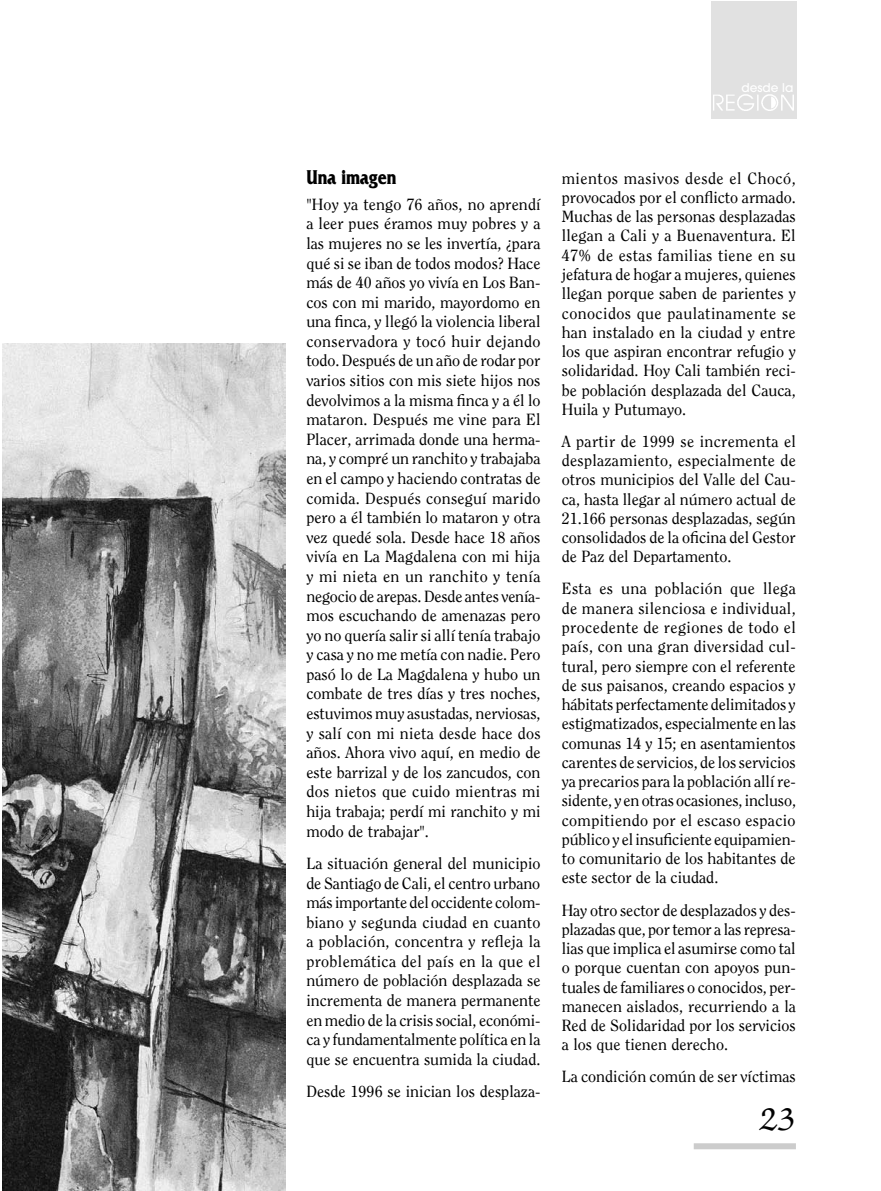
<style>
.page{position:relative;width:881px;height:1191px;background:#fff}
.page>*{position:absolute;margin:0;border:0;box-sizing:border-box;transform-origin:0 0}
.t1{font:500 36px "Zapf Chancery IT Cby BT";color:#000}
.t2{font:700 21px "Friz Quadrata";color:#000;scale:.8 1}
.t3{font:16.05px/19.6px "Clearface";color:#000;text-align:justify}
.t4{font:500 12px "Avant Garde";letter-spacing:.005em;color:#fff}
</style>
<div class="page">
<div style="left:710px;top:1px;width:86px;height:118px;background:#e1e1e1"></div>
<img style="left:713px;top:94px;width:79px;height:17px">
<div style="left:693px;top:1143px;width:102px;height:6px;background:#ccc"></div>
<img style="left:2px;top:343px;width:283px;height:848px">
<p class="t4" style="left:741px;top:80px;width:54px">desde la</p>
<h2 class="t2" style="left:306px;top:165px;width:114px">Una imagen</h2>
<p class="t3" style="left:306px;top:194px;width:236px">"Hoy ya tengo 76 años, no aprendí a leer pues éramos muy pobres y a las mujeres no se les invertía, ¿para qué si se iban de todos modos? Hace más de 40 años yo vivía en Los Ban&shy;cos con mi marido, mayordomo en una finca, y llegó la violencia liberal conservadora y tocó huir dejando todo. Después de un año de rodar por varios sitios con mis siete hijos nos devolvimos a la misma finca y a él lo mataron. Después me vine para El Placer, arrimada donde una herma&shy;na, y compré un ranchito y trabajaba en el campo y haciendo contratas de comida. Después conseguí marido pero a él también lo mataron y otra vez quedé sola. Desde hace 18 años vivía en La Magdalena con mi hija y mi nieta en un ranchito y tenía negocio de arepas. Desde antes venía&shy;mos escuchando de amenazas pero yo no quería salir si allí tenía trabajo y casa y no me metía con nadie. Pero pasó lo de La Magdalena y hubo un combate de tres días y tres noches, estuvimos muy asustadas, nerviosas, y salí con mi nieta desde hace dos años. Ahora vivo aquí, en medio de este barrizal y de los zancudos, con dos nietos que cuido mientras mi hija trabaja; perdí mi ranchito y mi modo de trabajar".</p>
<p class="t3" style="left:306px;top:853px;width:236px">La situación general del municipio de Santiago de Cali, el centro urbano más importante del occidente colom&shy;biano y segunda ciudad en cuanto a población, concentra y refleja la problemática del país en la que el número de población desplazada se incrementa de manera permanente en medio de la crisis social, económi&shy;ca y fundamentalmente política en la que se encuentra sumida la ciudad.</p>
<p class="t3" style="left:306px;top:1081px;width:235px">Desde 1996 se inician los desplaza-</p>
<p class="t3" style="left:561px;top:168px;width:235px;line-height:19.2px">mientos masivos desde el Chocó, provocados por el conflicto armado.<br>Muchas de las personas desplazadas llegan a Cali y a Buenaventura. El 47% de estas familias tiene en su jefatura de hogar a mujeres, quienes llegan porque saben de parientes y conocidos que paulatinamente se han instalado en la ciudad y entre los que aspiran encontrar refugio y solidaridad. Hoy Cali también reci&shy;be población desplazada del Cauca, Huila y Putumayo.</p>
<p class="t3" style="left:561px;top:431px;width:235px;line-height:19.2px">A partir de 1999 se incrementa el desplazamiento, especialmente de otros municipios del Valle del Cau&shy;ca, hasta llegar al número actual de 21.166 personas desplazadas, según consolidados de la oficina del Gestor de Paz del Departamento.</p>
<p class="t3" style="left:561px;top:579px;width:236px;line-height:19.2px">Esta es una población que llega de manera silenciosa e individual, procedente de regiones de todo el país, con una gran diversidad cul&shy;tural, pero siempre con el referente de sus paisanos, creando espacios y hábitats perfectamente delimitados y estigmatizados, especialmente en las comunas 14 y 15; en asentamientos carentes de servicios, de los servicios ya precarios para la población allí re&shy;sidente, y en otras ocasiones, incluso, compitiendo por el escaso espacio público y el insuficiente equipamien&shy;to comunitario de los habitantes de este sector de la ciudad.</p>
<p class="t3" style="left:561px;top:900px;width:236px;line-height:19.2px">Hay otro sector de desplazados y des&shy;plazadas que, por temor a las represa&shy;lias que implica el asumirse como tal o porque cuentan con apoyos pun&shy;tuales de familiares o conocidos, per&shy;manecen aislados, recurriendo a la Red de Solidaridad por los servicios a los que tienen de-recho.</p>
<p class="t3" style="left:561px;top:1066px;width:235px">La condición común de ser víctimas</p>
<h1 class="t1" style="left:760px;top:1101px;width:19px">23</h1>
</div>
